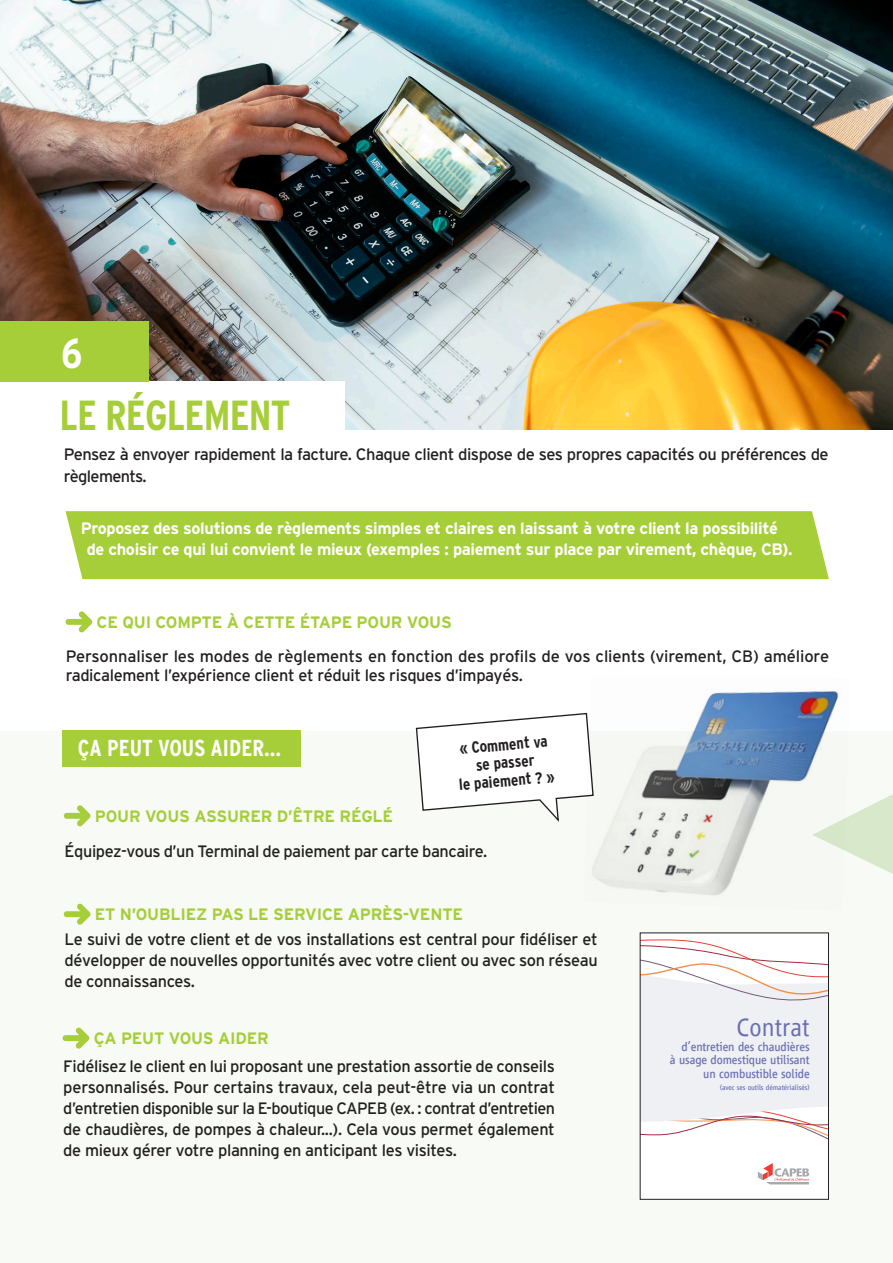
<style>
.page{position:relative;width:893px;height:1263px;background:#fff}
.page>*{position:absolute;margin:0;border:0;box-sizing:border-box;transform-origin:0 0}
.t1{font:700 42px "Interstate Condensed";letter-spacing:-.02em;color:#a6ce39}
.t2{font:700 42px "Interstate Condensed";color:#fff}
.t3{font:300 26.25px "Vialog LT Com";color:#6a6eb3}
.t4{font:700 23.1px "Interstate Condensed";color:#fff}
.t5{font:16.5px/21px "Interstate";letter-spacing:-.025em;color:#231f20}
.t6{font:700 16.5px/21px "Interstate";letter-spacing:-.02em;color:#fff}
.t7{font:700 16.5px "Interstate";letter-spacing:-.01em;color:#a6ce39}
.t8{font:700 16.2px/18px "Interstate Condensed";color:#231f20;text-align:center}
.t9{font:12.6px/14px "Vialog LT Com";letter-spacing:-.01em;color:#6a6eb3;text-align:right}
.t10{font:7.65px "Vialog LT Com";letter-spacing:-.01em;color:#6a6eb3}
</style>
<div class="page">
<div style="left:0;top:732px;width:893px;height:531px;background:#f7faf5"></div>
<div style="left:63px;top:731px;width:238px;height:36px;background:#a6ce39"></div>
<img style="left:0;top:0;width:893px;height:429px">
<div style="left:66px;top:511px;width:763px;height:68px;background:#a6ce39"></div>
<div style="left:0;top:381px;width:344px;height:73px;background:#fff"></div>
<div style="left:0;top:321px;width:149px;height:60px;background:#a6ce39"></div>
<svg style="left:66px;top:611px;width:26px;height:21px"></svg>
<svg style="left:64px;top:903px;width:26px;height:22px"></svg>
<svg style="left:63px;top:1027px;width:26px;height:21px"></svg>
<svg style="left:415px;top:713px;width:168px;height:109px"></svg>
<svg style="left:850px;top:794px;width:43px;height:80px"></svg>
<svg style="left:64px;top:805px;width:26px;height:21px"></svg>
<img style="left:583px;top:691px;width:267px;height:205px">
<div style="left:640px;top:933px;width:188px;height:266px;background:#fff"></div>
<svg style="left:758px;top:1163px;width:52px;height:21px"></svg>
<svg style="left:642px;top:939px;width:185px;height:200px"></svg>
<div style="left:640px;top:932px;width:189px;height:268px;border:1px solid #231f20"></div>
<p class="t2" style="left:61px;top:330px;width:23px">6</p>
<p class="t1" style="left:60px;top:391px;width:232px">LE RÉGLEMENT</p>
<p class="t5" style="left:64px;top:442px;width:766px;line-height:22.5px">Pensez à envoyer rapidement la facture. Chaque client dispose de ses propres capacités ou préférences de règlements.</p>
<p class="t6" style="left:87px;top:518px;width:707px;text-indent:-6px">Proposez des solutions de règlements simples et claires en laissant à votre client la possibilité de choisir ce qui lui convient le mieux (exemples : paiement sur place par virement, chèque, CB).</p>
<p class="t7" style="left:97px;top:612px;width:357px">CE QUI COMPTE À CETTE ÉTAPE POUR VOUS</p>
<p class="t5" style="left:66px;top:646px;width:765px;line-height:19.5px">Personnaliser les modes de règlements en fonction des profils de vos clients (virement, CB) améliore radicalement l’expérience client et réduit les risques d’impayés.</p>
<p class="t4" style="left:78px;top:735px;width:205px">ÇA PEUT VOUS AIDER…</p>
<p class="t7" style="left:95px;top:807px;width:300px">POUR VOUS ASSURER D’ÊTRE RÉGLÉ</p>
<p class="t8" style="left:455px;top:739px;width:97px;rotate:-5deg">« Comment va se passer<br>le paiement ? »</p>
<p class="t5" style="left:65px;top:841px;width:424px">Équipez-vous d’un Terminal de paiement par carte bancaire.</p>
<p class="t7" style="left:95px;top:905px;width:370px">ET N’OUBLIEZ PAS LE SERVICE APRÈS-VENTE</p>
<p class="t5" style="left:65px;top:928px;width:535px;text-align:justify">Le suivi de votre client et de vos installations est central pour fidéliser et développer de nouvelles opportunités avec votre client ou avec son réseau de connaissances.</p>
<p class="t7" style="left:94px;top:1029px;width:177px">ÇA PEUT VOUS AIDER</p>
<p class="t5" style="left:63px;top:1055px;width:493px;text-align:justify">Fidélisez le client en lui proposant une prestation assortie de conseils personnalisés. Pour certains travaux, cela peut-être via un contrat d’entretien disponible sur la E-boutique CAPEB (ex. : contrat d’entretien de chaudières, de pompes à chaleur...). Cela vous permet également de mieux gérer votre planning en anticipant les visites.</p>
<p class="t3" style="left:737px;top:1012px;width:75px">Contrat</p>
<p class="t9" style="left:670px;top:1039px;width:141px">d’entretien des chaudières<br>à usage domestique utilisant un combustible solide</p>
<p class="t10" style="left:720px;top:1083px;width:91px">(avec ses outils dématérialisés)</p>
</div>
